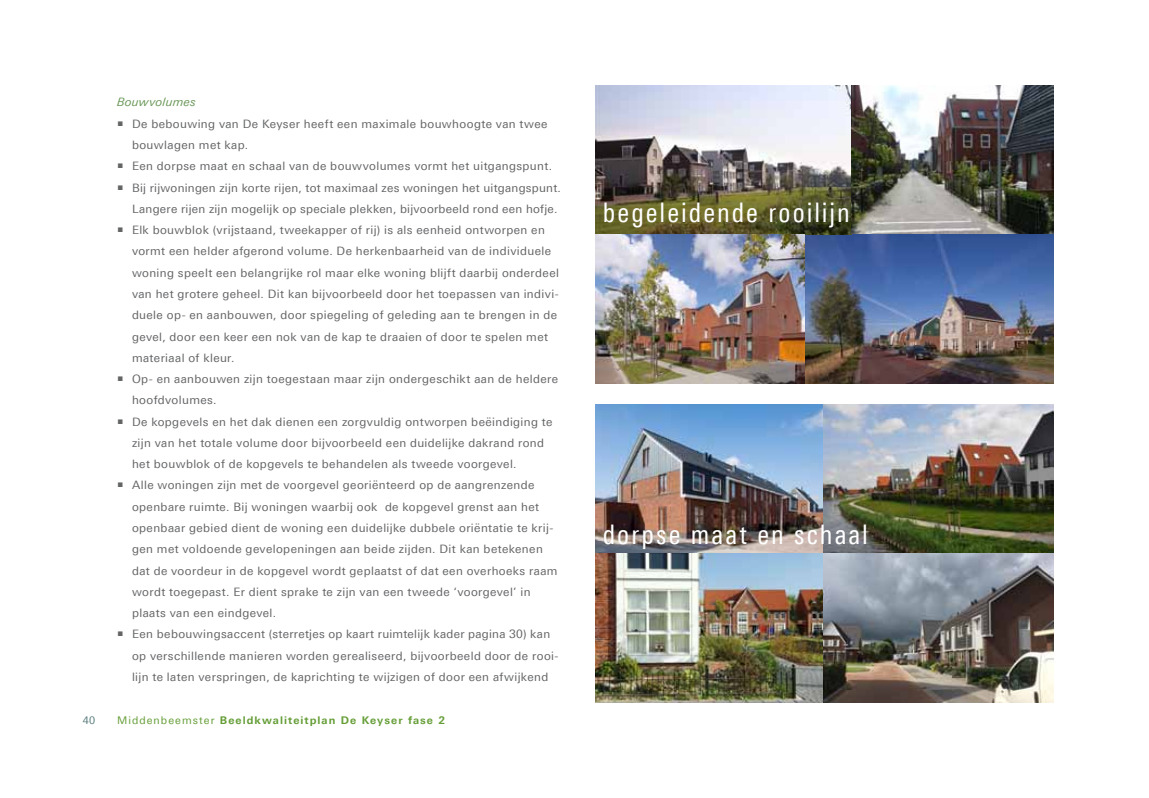
<style>
.page{position:relative;width:1149px;height:798px;background:#fff}
.page>*{position:absolute;margin:0;border:0;box-sizing:border-box;transform-origin:0 0}
.t1{font:condensed 27px "LT Univers";letter-spacing:.075em;color:#fff}
.t2{font:11.7px/21.3px "LT Univers Basic";letter-spacing:.035em;color:#636466}
.t3{font:italic 11.7px "LT Univers Basic";letter-spacing:.03em;color:#6a9859}
.t4{font:700 10.65px "LT Univers Basic";letter-spacing:.1em;color:#649d35}
.t5{font:10.5px "LT Univers Basic";color:#597b7c}
.s1{font-weight:400}
</style>
<div class="page">
<img style="left:595px;top:404px;width:457px;height:298px">
<img style="left:595px;top:85px;width:457px;height:298px">
<p class="t3" style="left:117px;top:95px;width:80px">Bouwvolumes</p>
<p class="t2" style="left:132px;top:113px;width:430px">De bebouwing van De Keyser heeft een maximale bouwhoogte van twee bouwlagen met kap.<br>Een dorpse maat en schaal van de bouwvolumes vormt het uitgangspunt.<br>Bij rijwoningen zijn korte rijen, tot maximaal zes woningen het uitgangspunt.<br>Langere rijen zijn mogelijk op speciale plekken, bijvoorbeeld rond een hofje.<br>Elk bouwblok (vrijstaand, tweekapper of rij) is als eenheid ontworpen en vormt een helder afgerond volume. De herkenbaarheid van de individuele woning speelt een belangrijke rol maar elke woning blijft daarbij onderdeel van het grotere geheel. Dit kan bijvoorbeeld door het toepassen van indivi&shy;duele op- en aanbouwen, door spiegeling of geleding aan te brengen in de gevel, door een keer een nok van de kap te draaien of door te spelen met materiaal of kleur.<br>Op- en aanbouwen zijn toegestaan maar zijn ondergeschikt aan de heldere hoofdvolumes.<br>De kopgevels en het dak dienen een zorgvuldig ontworpen beëindiging te zijn van het totale volume door bijvoorbeeld een duidelijke dakrand rond het bouwblok of de kopgevels te behandelen als tweede voorgevel.<br>Alle woningen zijn met de voorgevel georiënteerd op de aangrenzende openbare ruimte. Bij woningen waarbij ook de kopgevel grenst aan het openbaar gebied dient de woning een duidelijke dubbele oriëntatie te krij&shy;gen met voldoende gevelopeningen aan beide zijden. Dit kan betekenen dat de voordeur in de kopgevel wordt geplaatst of dat een overhoeks raam wordt toegepast. Er dient sprake te zijn van een tweede ‘voorgevel’ in plaats van een eindgevel.<br>Een bebouwingsaccent (sterretjes op kaart ruimtelijk kader pagina 30) kan op verschillende manieren worden gerealiseerd, bijvoorbeeld door de rooi&shy;lijn te laten verspringen, de kaprichting te wijzigen of door een afwijkend</p>
<p class="t5" style="left:83px;top:713px;width:14px">40</p>
<p class="t4" style="left:117px;top:713px;width:329px"><span class="s1">Middenbeemster</span> Beeldkwaliteitplan De Keyser fase 2</p>
<h1 class="t1" style="left:602px;top:197px;width:248px">begeleidende rooilijn</h1>
<h1 class="t1" style="left:602px;top:519px;width:266px">dorpse maat en schaal</h1>
</div>
